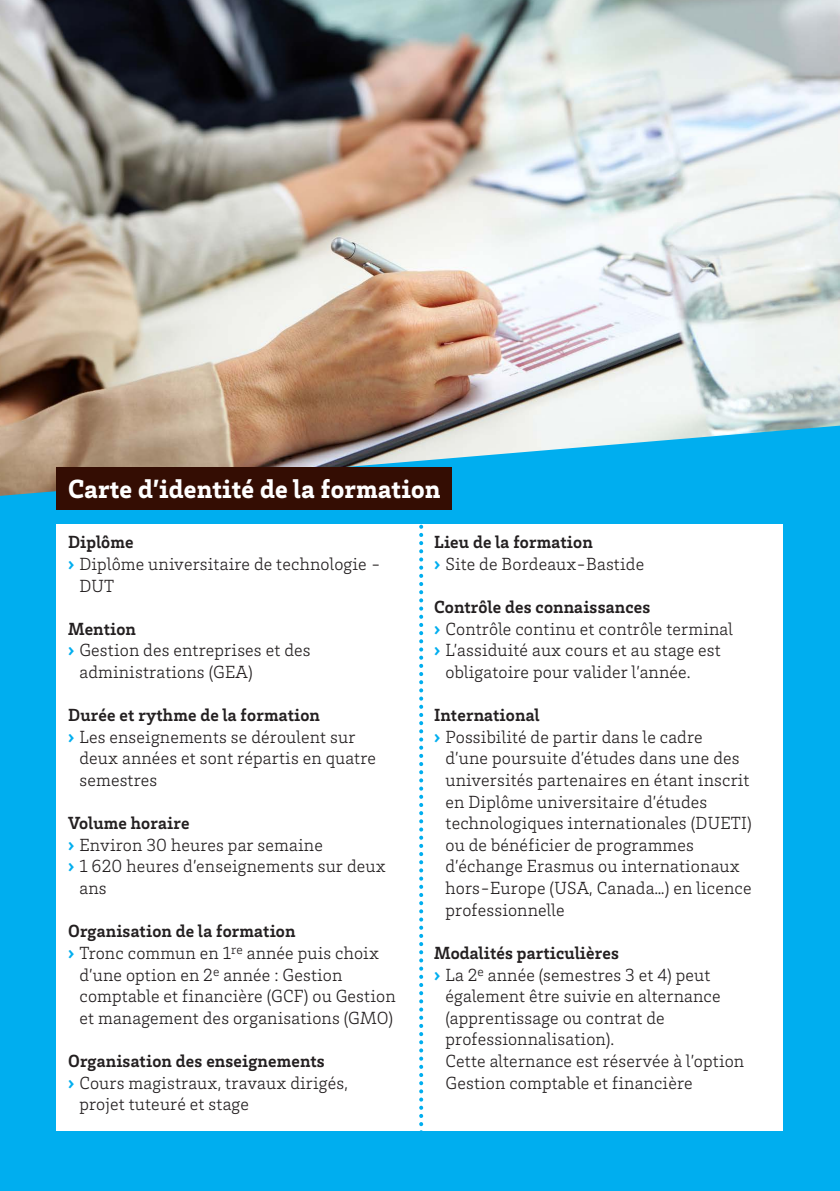
<style>
.page{position:relative;width:840px;height:1191px;background:#fff}
.page>*{position:absolute;margin:0;border:0;box-sizing:border-box;transform-origin:0 0}
._01_Titre_Blanc_13_5{font:900 27px "Brix Slab";letter-spacing:.01em;color:#fff}
.t1{font:300 18px/21.6px "Brix Slab";letter-spacing:.01em;color:#231f20}
._03_SousTitre_Noir_9{font:700 18px "Brix Slab";letter-spacing:.01em;color:#231f20}
.s1{font-weight:900;color:#00aeef}
</style>
<div class="page">
<div style="left:0;top:0;width:839px;height:1191px;background:#00aeef"></div>
<img style="left:0;top:0;width:839px;height:496px">
<div style="left:57px;top:524px;width:725px;height:607px;background:#fff"></div>
<svg style="left:419px;top:524px;width:4px;height:607px"></svg>
<div style="left:57px;top:467px;width:394px;height:43px;background:#340d03"></div>
<p class="_01_Titre_Blanc_13_5" style="left:68px;top:471px;width:374px">Carte d’identité de la formation</p>
<p class="_03_SousTitre_Noir_9" style="left:68px;top:530px;width:67px">Diplôme</p>
<p class="t1" style="left:79px;top:552px;width:302px;text-indent:-11px"><span class="s1">›</span> Diplôme universitaire de technologie -<br>DUT</p>
<p class="_03_SousTitre_Noir_9" style="left:68px;top:617px;width:69px">Mention</p>
<p class="t1" style="left:79px;top:639px;width:232px;text-indent:-11px"><span class="s1">›</span> Gestion des entreprises et des administrations (GEA)</p>
<p class="_03_SousTitre_Noir_9" style="left:68px;top:703px;width:253px">Durée et rythme de la formation</p>
<p class="t1" style="left:79px;top:725px;width:298px;text-indent:-11px"><span class="s1">›</span> Les enseignements se déroulent sur deux années et sont répartis en quatre semestres</p>
<p class="_03_SousTitre_Noir_9" style="left:68px;top:811px;width:123px">Volume horaire</p>
<p class="t1" style="left:68px;top:833px;width:256px"><span class="s1">›</span> Environ 30 heures par semaine</p>
<p class="t1" style="left:79px;top:855px;width:307px;text-indent:-11px"><span class="s1">›</span> 1 620 heures d’enseignements sur deux ans</p>
<p class="_03_SousTitre_Noir_9" style="left:68px;top:919px;width:229px">Organisation de la formation</p>
<p class="t1" style="left:79px;top:941px;width:317px;text-indent:-11px"><span class="s1">›</span> Tronc commun en 1<sup>re</sup> année puis choix d’une option en 2<sup>e</sup> année : Gestion comptable et financière (GCF) ou Gestion et management des organisations (GMO)</p>
<p class="_03_SousTitre_Noir_9" style="left:68px;top:1049px;width:258px">Organisation des enseignements</p>
<p class="t1" style="left:79px;top:1071px;width:270px;text-indent:-11px"><span class="s1">›</span> Cours magistraux, travaux dirigés, projet tuteuré et stage</p>
<p class="_03_SousTitre_Noir_9" style="left:434px;top:530px;width:160px">Lieu de la formation</p>
<p class="t1" style="left:434px;top:552px;width:211px"><span class="s1">›</span> Site de Bordeaux-Bastide</p>
<p class="_03_SousTitre_Noir_9" style="left:434px;top:595px;width:217px">Contrôle des connaissances</p>
<p class="t1" style="left:434px;top:617px;width:300px"><span class="s1">›</span> Contrôle continu et contrôle terminal</p>
<p class="t1" style="left:445px;top:639px;width:277px;text-indent:-11px"><span class="s1">›</span> L’assiduité aux cours et au stage est obligatoire pour valider l’année.</p>
<p class="_03_SousTitre_Noir_9" style="left:434px;top:703px;width:107px">International</p>
<p class="t1" style="left:445px;top:725px;width:307px;text-indent:-11px"><span class="s1">›</span> Possibilité de partir dans le cadre<br>d’une poursuite d’études dans une des universités partenaires en étant inscrit en Diplôme universitaire d’études technologiques internationales (DUETI) ou de bénéficier de programmes d’échange Erasmus ou internationaux hors-Europe (USA, Canada…) en licence professionnelle</p>
<p class="_03_SousTitre_Noir_9" style="left:434px;top:941px;width:186px">Modalités particulières</p>
<p class="t1" style="left:445px;top:963px;width:300px;text-indent:-11px"><span class="s1">›</span> La 2<sup>e</sup> année (semestres 3 et 4) peut également être suivie en alternance (apprentissage ou contrat de professionnalisation).<br>Cette alternance est réservée à l’option Gestion comptable et financière</p>
</div>
